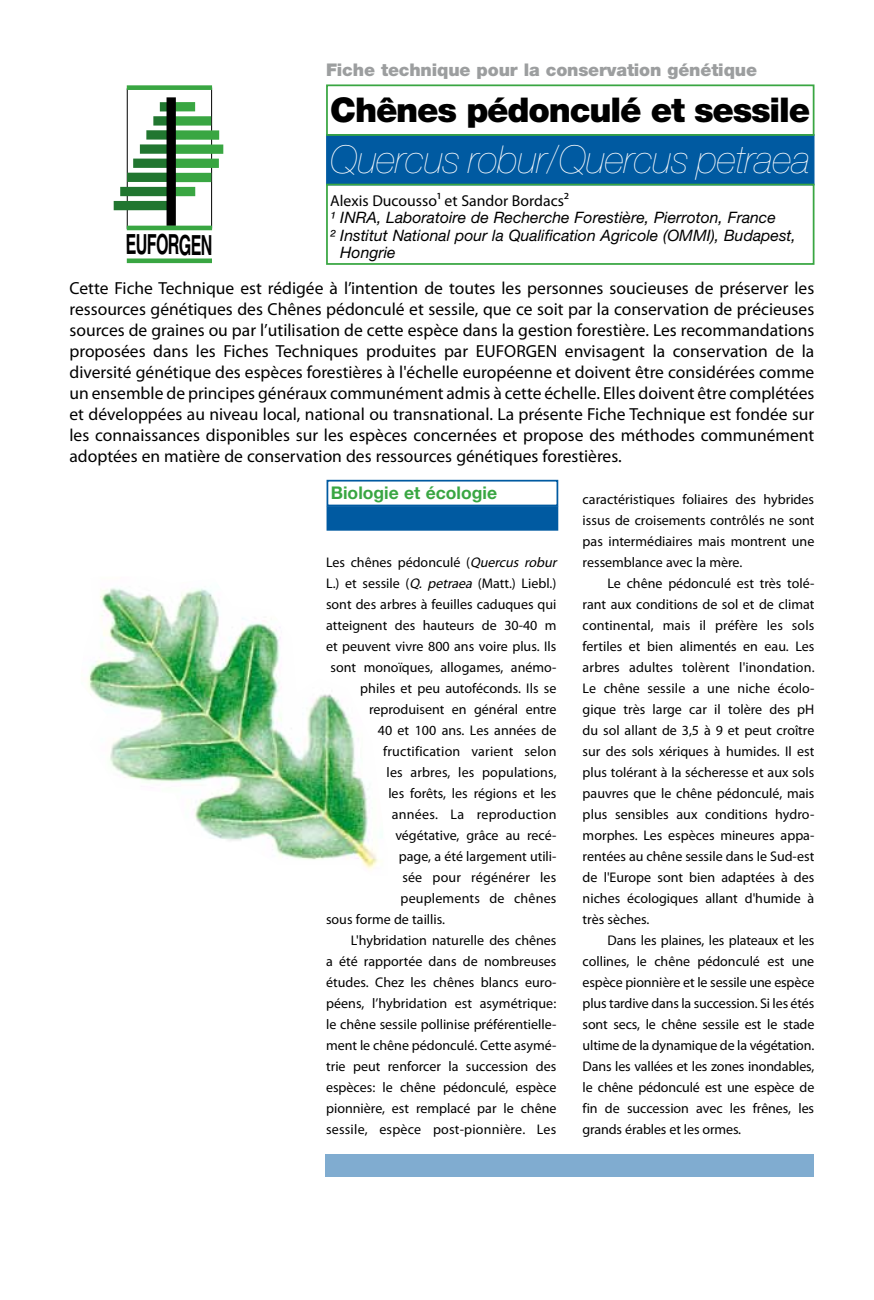
<style>
.page{position:relative;width:874px;height:1300px;background:#fff}
.page>*{position:absolute;margin:0;border:0;box-sizing:border-box;transform-origin:0 0}
.t1{font:italic 200 38.5px "Helvetica Neue LT Std";letter-spacing:-.01em;color:#fff}
.t2{font:900 34.12px "Helvetica Neue LT Std";letter-spacing:-.035em;color:#000}
.t3{font:700 27.65px "Helvetica";letter-spacing:-.045em;color:#000;scale:.58 1}
.t4{font:17.5px/21px "Myriad Pro";color:#000;text-align:justify}
.t5{font:900 17.5px "Helvetica Neue LT Std";letter-spacing:-.01em;color:#9c9e9f}
.t6{font:700 17.5px "Helvetica Neue LT Std";color:#39a642}
.t7{font:italic 15.75px "Helvetica Neue LT Std";color:#000}
.t8{font:15.75px "Myriad Pro";color:#000}
.t9{font:14px/21px "Myriad Pro";color:#000;text-align:justify}
.t10{font:14px "Myriad Pro";letter-spacing:.02em;color:#000}
.s1{font-style:italic}
</style>
<div class="page">
<div style="left:120px;top:187px;width:50px;height:9px;background:#217630"></div>
<div style="left:114px;top:201px;width:56px;height:9px;background:#217630"></div>
<div style="left:170px;top:130px;width:49px;height:10px;background:#39a642"></div>
<div style="left:170px;top:144px;width:53px;height:10px;background:#39a642"></div>
<div style="left:170px;top:159px;width:49px;height:9px;background:#39a642"></div>
<div style="left:325px;top:1154px;width:488px;height:23px;background:#80acd0"></div>
<img style="left:88px;top:588px;width:295px;height:282px">
<div style="left:327px;top:135px;width:486px;height:50px;background:#005aa1"></div>
<div style="left:326px;top:134px;width:488px;height:51px;border:2px solid #005aa1"></div>
<div style="left:326px;top:84px;width:488px;height:52px;border:2px solid #39a642"></div>
<div style="left:326px;top:184px;width:488px;height:81px;border:2px solid #39a642"></div>
<div style="left:326px;top:480px;width:232px;height:26px;border:2px solid #005aa1"></div>
<div style="left:326px;top:506px;width:232px;height:25px;background:#005aa1;border:2px solid #005aa1"></div>
<svg style="left:122px;top:85px;width:94px;height:179px"></svg>
<p class="t5" style="left:326px;top:59px;width:432px">Fiche technique pour la conservation génétique</p>
<h2 class="t2" style="left:330px;top:89px;width:481px">Chênes pédonculé et sessile</h2>
<h1 class="t1" style="left:330px;top:137px;width:481px">Quercus robur/Quercus petraea</h1>
<p class="t8" style="left:330px;top:191px;width:240px">Alexis Ducousso¹ et Sandor Bordacs²</p>
<p class="t7" style="left:330px;top:208px;width:447px">¹ INRA, Laboratoire de Recherche Forestière, Pierroton, France</p>
<p class="t7" style="left:330px;top:225px;width:467px">² Institut National pour la Qualification Agricole (OMMI), Budapest,</p>
<p class="t7" style="left:340px;top:243px;width:57px">Hongrie</p>
<h3 class="t3" style="left:136px;top:228px;width:133px">UFORGEN</h3>
<p class="t4" style="left:69px;top:277px;width:746px">Cette Fiche Technique est rédigée à l’intention de toutes les personnes soucieuses de préserver les ressources génétiques des Chênes pédonculé et sessile, que ce soit par la conservation de précieuses sources de graines ou par l’utilisation de cette espèce dans la gestion forestière. Les recommandations proposées dans les Fiches Techniques produites par EUFORGEN envisagent la conservation de la diversité génétique des espèces forestières à l'échelle européenne et doivent être considérées comme un ensemble de principes généraux communément admis à cette échelle. Elles doivent être complétées et développées au niveau local, national ou transnational. La présente Fiche Technique est fondée sur les connaissances disponibles sur les espèces concernées et propose des méthodes communément adoptées en matière de conservation des ressources génétiques forestières.</p>
<p class="t6" style="left:330px;top:482px;width:168px">Biologie et écologie</p>
<p class="t9" style="left:326px;top:552px;width:235px">Les chênes pédonculé (<span class="s1">Quercus robur</span></p>
<p class="t9" style="left:326px;top:573px;width:232px">L.) et sessile (<span class="s1">Q. petraea</span> (Matt.) Liebl.)</p>
<p class="t9" style="left:326px;top:594px;width:232px">sont des arbres à feuilles caduques qui</p>
<p class="t9" style="left:326px;top:615px;width:232px">atteignent des hauteurs de 30-40 m</p>
<p class="t9" style="left:326px;top:636px;width:232px">et peuvent vivre 800 ans voire plus. Ils</p>
<p class="t9" style="left:330px;top:657px;width:227px">sont monoïques, allogames, anémo-</p>
<p class="t9" style="left:360px;top:678px;width:198px">philes et peu autoféconds. Ils se</p>
<p class="t9" style="left:369px;top:699px;width:189px">reproduisent en général entre</p>
<p class="t9" style="left:377px;top:720px;width:180px">40 et 100 ans. Les années de</p>
<p class="t9" style="left:383px;top:741px;width:175px">fructification varient selon</p>
<p class="t9" style="left:386px;top:762px;width:171px">les arbres, les populations,</p>
<p class="t9" style="left:388px;top:783px;width:169px">les forêts, les régions et les</p>
<p class="t10" style="left:391px;top:806px;width:166px">années. La reproduction</p>
<p class="t9" style="left:395px;top:825px;width:162px">végétative, grâce au recé-</p>
<p class="t9" style="left:398px;top:846px;width:159px">page, a été largement utili-</p>
<p class="t9" style="left:402px;top:867px;width:155px">sée pour régénérer les</p>
<p class="t9" style="left:400px;top:888px;width:157px">peuplements de chênes</p>
<p class="t9" style="left:326px;top:909px;width:120px">sous forme de taillis.</p>
<p class="t9" style="left:351px;top:930px;width:207px">L'hybridation naturelle des chênes</p>
<p class="t9" style="left:326px;top:951px;width:232px">a été rapportée dans de nombreuses</p>
<p class="t9" style="left:326px;top:972px;width:232px">études. Chez les chênes blancs euro-</p>
<p class="t9" style="left:326px;top:993px;width:231px">péens, l’hybridation est asymétrique:</p>
<p class="t9" style="left:326px;top:1014px;width:232px">le chêne sessile pollinise préférentielle-</p>
<p class="t9" style="left:326px;top:1035px;width:232px">ment le chêne pédonculé. Cette asymé-</p>
<p class="t9" style="left:326px;top:1056px;width:231px">trie peut renforcer la succession des</p>
<p class="t9" style="left:326px;top:1077px;width:232px">espèces: le chêne pédonculé, espèce</p>
<p class="t9" style="left:326px;top:1098px;width:232px">pionnière, est remplacé par le chêne</p>
<p class="t9" style="left:326px;top:1119px;width:232px">sessile, espèce post-pionnière. Les</p>
<p class="t9" style="left:582px;top:489px;width:233px">caractéristiques foliaires des hybrides issus de croisements contrôlés ne sont pas intermédiaires mais montrent une ressemblance avec la mère.</p>
<p class="t9" style="left:582px;top:573px;width:233px;text-indent:25px">Le chêne pédonculé est très tolé&shy;rant aux conditions de sol et de climat continental, mais il préfère les sols fertiles et bien alimentés en eau. Les arbres adultes tolèrent l'inondation.<br>Le chêne sessile a une niche écolo&shy;gique très large car il tolère des pH du sol allant de 3,5 à 9 et peut croître sur des sols xériques à humides. Il est plus tolérant à la sécheresse et aux sols pauvres que le chêne pédonculé, mais plus sensibles aux conditions hydro&shy;morphes. Les espèces mineures appa&shy;rentées au chêne sessile dans le Sud-est de l'Europe sont bien adaptées à des niches écologiques allant d'humide à très sèches.</p>
<p class="t9" style="left:582px;top:930px;width:233px;text-indent:25px">Dans les plaines, les plateaux et les collines, le chêne pédonculé est une espèce pionnière et le sessile une espèce plus tardive dans la succession. Si les étés sont secs, le chêne sessile est le stade ultime de la dynamique de la végétation.<br>Dans les vallées et les zones inondables, le chêne pédonculé est une espèce de fin de succession avec les frênes, les grands érables et les ormes.</p>
</div>
